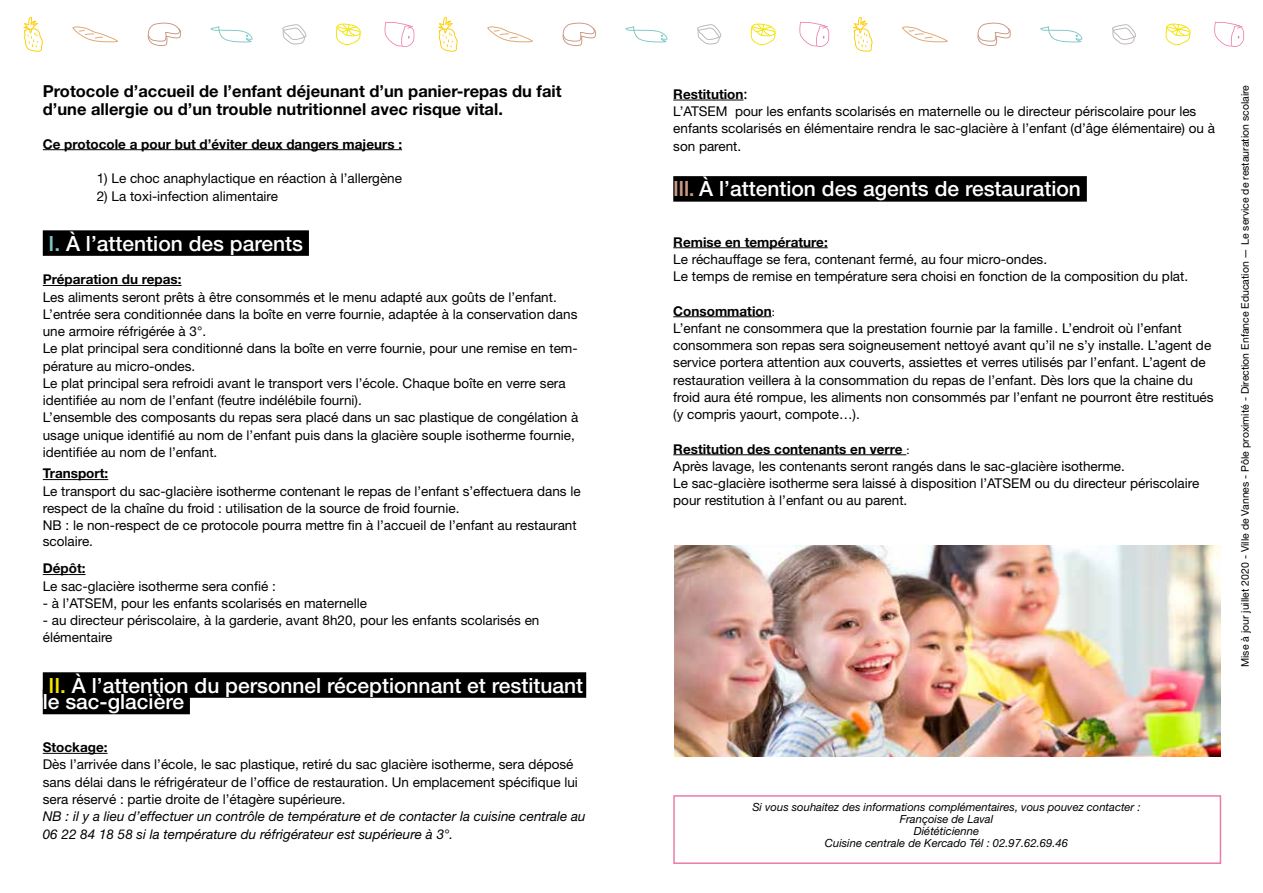
<style>
.page{position:relative;width:1263px;height:893px;background:#fff}
.page>*{position:absolute;margin:0;border:0;box-sizing:border-box;transform-origin:0 0}
.t1{font:500 21px/16.5px "Helvetica Neue LT Std";color:#fff}
.t2{font:700 16.5px/18px "Helvetica Neue LT Std";color:#000}
.t3{font:13.5px/17.2px "Helvetica Neue LT Std";color:#000}
.t4{font:italic 13.5px/17.2px "Helvetica Neue LT Std";color:#000}
.t5{font:700 13.5px "Helvetica Neue LT Std";color:#000}
.t6{font:italic 11.25px/12px "Helvetica Neue LT Std";color:#000;text-align:center}
.t7{font:10.5px "Helvetica Neue LT Std";color:#000}
.s1{color:#7ac6c5}
.s2{color:#f3e400}
.s3{font-weight:700}
.s4{font-family:"Minion Pro";font-size:18px}
.s5{color:#c89885}
.s6{font-family:"Minion Pro"}
</style>
<div class="page">
<svg style="left:72px;top:26px;width:46px;height:16px"></svg>
<svg style="left:487px;top:26px;width:46px;height:16px"></svg>
<svg style="left:902px;top:26px;width:46px;height:16px"></svg>
<svg style="left:147px;top:23px;width:34px;height:23px"></svg>
<svg style="left:562px;top:23px;width:34px;height:23px"></svg>
<svg style="left:977px;top:23px;width:34px;height:23px"></svg>
<svg style="left:336px;top:23px;width:25px;height:22px"></svg>
<svg style="left:750px;top:23px;width:26px;height:22px"></svg>
<svg style="left:1165px;top:23px;width:25px;height:22px"></svg>
<svg style="left:211px;top:26px;width:42px;height:16px"></svg>
<svg style="left:625px;top:26px;width:43px;height:16px"></svg>
<svg style="left:1040px;top:26px;width:42px;height:16px"></svg>
<svg style="left:23px;top:17px;width:20px;height:35px"></svg>
<svg style="left:438px;top:17px;width:20px;height:35px"></svg>
<svg style="left:853px;top:17px;width:20px;height:35px"></svg>
<svg style="left:282px;top:24px;width:25px;height:20px"></svg>
<svg style="left:697px;top:24px;width:25px;height:20px"></svg>
<svg style="left:1112px;top:24px;width:24px;height:20px"></svg>
<svg style="left:384px;top:22px;width:30px;height:25px"></svg>
<svg style="left:799px;top:22px;width:30px;height:25px"></svg>
<svg style="left:1214px;top:22px;width:30px;height:25px"></svg>
<img style="left:675px;top:545px;width:545px;height:212px">
<hr style="left:43px;top:149px;width:359px;height:1px;background:#000">
<div style="left:43px;top:230px;width:266px;height:26px;background:#000"></div>
<hr style="left:43px;top:285px;width:139px;height:1px;background:#000">
<hr style="left:43px;top:479px;width:65px;height:1px;background:#000">
<hr style="left:43px;top:574px;width:43px;height:1px;background:#000">
<div style="left:43px;top:672px;width:543px;height:26px;background:#000"></div>
<div style="left:43px;top:689px;width:147px;height:25px;background:#000"></div>
<hr style="left:43px;top:753px;width:65px;height:1px;background:#000">
<hr style="left:673px;top:100px;width:70px;height:1px;background:#000">
<div style="left:673px;top:176px;width:414px;height:26px;background:#000"></div>
<hr style="left:673px;top:247px;width:155px;height:1px;background:#000">
<hr style="left:673px;top:316px;width:99px;height:1px;background:#000">
<hr style="left:673px;top:454px;width:233px;height:1px;background:#000">
<div style="left:673px;top:795px;width:548px;height:69px;border:2px solid #ec7baa"></div>
<p class="t2" style="left:43px;top:82px;width:520px">Protocole d’accueil de l’enfant déjeunant d’un panier-repas du fait d’une allergie ou d’un trouble nutritionnel avec risque vital.</p>
<p class="t5" style="left:43px;top:135px;width:361px">Ce protocole a pour but d’éviter deux dangers majeurs :</p>
<p class="t3" style="left:97px;top:169px;width:307px">1) Le choc anaphylactique en réaction à l’allergène</p>
<p class="t3" style="left:97px;top:187px;width:183px">2) La toxi-infection alimentaire</p>
<h1 class="t1" style="left:49px;top:235px;width:256px"><span class="s1">I.</span> À l’attention des parents</h1>
<p class="t5" style="left:43px;top:271px;width:140px">Préparation du repas:</p>
<p class="t3" style="left:43px;top:288px;width:537px">Les aliments seront prêts à être consommés et le menu adapté aux goûts de l’enfant.<br>L’entrée sera conditionnée dans la boîte en verre fournie, adaptée à la conservation dans une armoire réfrigérée à 3°.<br>Le plat principal sera conditionné dans la boîte en verre fournie, pour une remise en tem&shy;pérature au micro-ondes.<br>Le plat principal sera refroidi avant le transport vers l’école. Chaque boîte en verre sera identifiée au nom de l’enfant (feutre indélébile fourni).<br>L’ensemble des composants du repas sera placé dans un sac plastique de congélation à usage unique identifié au nom de l’enfant puis dans la glacière souple isotherme fournie, identifiée au nom de l’enfant.</p>
<p class="t5" style="left:43px;top:465px;width:67px">Transport:</p>
<p class="t3" style="left:43px;top:482px;width:539px">Le transport du sac-glacière isotherme contenant le repas de l’enfant s’effectuera dans le respect de la chaîne du froid : utilisation de la source de froid fournie.<br>NB : le non-respect de ce protocole pourra mettre fin à l’accueil de l’enfant au restaurant</p>
<p class="t3" style="left:43px;top:532px;width:52px">scolaire.</p>
<p class="t5" style="left:43px;top:560px;width:44px">Dépôt:</p>
<p class="t3" style="left:43px;top:577px;width:235px">Le sac-glacière isotherme sera confié :</p>
<p class="t3" style="left:43px;top:594px;width:326px">- à l’ATSEM, pour les enfants scolarisés en maternelle</p>
<p class="t3" style="left:43px;top:612px;width:498px">- au directeur périscolaire, à la garderie, avant 8h20, pour les enfants scolarisés en élémentaire</p>
<h1 class="t1" style="left:43px;top:677px;width:542px"><span class="s2">II.</span> À l’attention du personnel réceptionnant et restituant le sac-glacière</h1>
<p class="t5" style="left:43px;top:739px;width:66px">Stockage:</p>
<p class="t3" style="left:43px;top:756px;width:537px">Dès l’arrivée dans l’école, le sac plastique, retiré du sac glacière isotherme, sera déposé sans délai dans le réfrigérateur de l’office de restauration. Un emplacement spécifique lui sera réservé : partie droite de l’étagère supérieure.</p>
<p class="t4" style="left:43px;top:808px;width:544px">NB : il y a lieu d’effectuer un contrôle de température et de contacter la cuisine centrale au<br>06 22 84 18 58 si la température du réfrigérateur est supérieure à 3°.</p>
<p class="t3" style="left:673px;top:85px;width:543px"><span class="s3">Restitution</span><span class="s4">:<br></span>L’ATSEM pour les enfants scolarisés en maternelle ou le directeur périscolaire pour les enfants scolarisés en élémentaire rendra le sac-glacière à l’enfant (d’âge élémentaire) ou à son parent.</p>
<h1 class="t1" style="left:673px;top:180px;width:409px"><span class="s5">III.</span> À l’attention des agents de restauration</h1>
<p class="t5" style="left:673px;top:233px;width:156px">Remise en température:</p>
<p class="t3" style="left:673px;top:250px;width:516px">Le réchauffage se fera, contenant fermé, au four micro-ondes.<br>Le temps de remise en température sera choisi en fonction de la composition du plat.</p>
<p class="t3" style="left:673px;top:302px;width:542px"><span class="s3">Consommation</span><span class="s6">:<br></span>L’enfant ne consommera que la prestation fournie par la famille. L’endroit où l’enfant consommera son repas sera soigneusement nettoyé avant qu’il ne s’y installe. L’agent de service portera attention aux couverts, assiettes et verres utilisés par l’enfant. L’agent de restauration veillera à la consommation du repas de l’enfant. Dès lors que la chaine du froid aura été rompue, les aliments non consommés par l’enfant ne pourront être restitués (y compris yaourt, compote…).</p>
<p class="t3" style="left:673px;top:440px;width:528px"><span class="s3">Restitution des contenants en verre</span> <span class="s6">:<br></span>Après lavage, les contenants seront rangés dans le sac-glacière isotherme.<br>Le sac-glacière isotherme sera laissé à disposition l’ATSEM ou du directeur périscolaire pour restitution à l’enfant ou au parent.</p>
<p class="t7" style="left:1239px;top:667px;width:584px;rotate:-90deg">Mise à jour juillet 2020 - Ville de Vannes - Pôle proximité - Direction Enfance Education — Le service de restauration scolaire</p>
<p class="t6" style="left:752px;top:800px;width:390px">Si vous souhaitez des informations complémentaires, vous pouvez contacter :<br>Françoise de Laval<br>Diététicienne<br>Cuisine centrale de Kercado Tél : 02.97.62.69.46</p>
</div>
